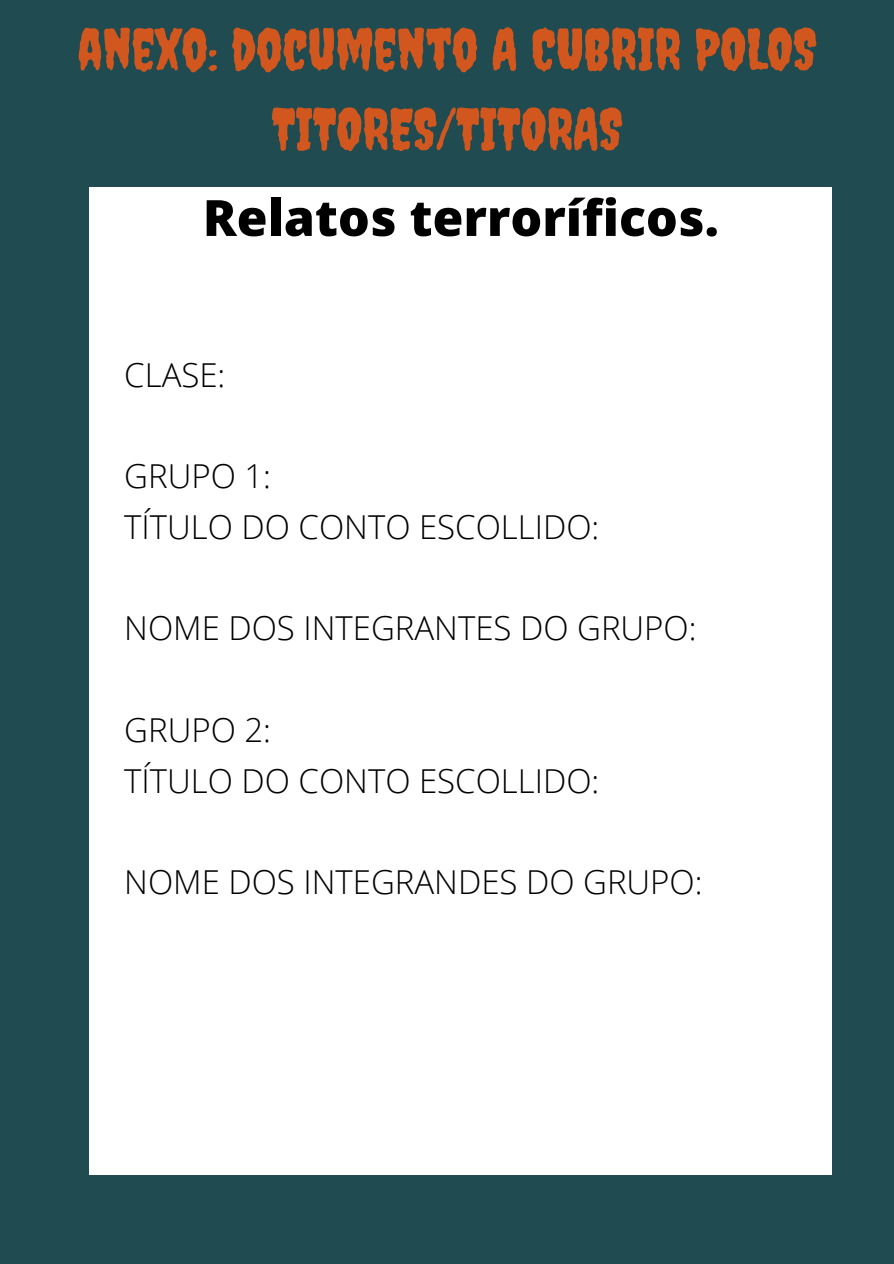
<style>
.page{position:relative;width:894px;height:1264px;background:#fff}
.page>*{position:absolute;margin:0;border:0;box-sizing:border-box;transform-origin:0 0}
.t1{font:57.3px/79.8px "Creepster";color:#d2571e;text-align:center}
.t2{font:800 49.95px "Open Sans";color:#000}
.t3{font:300 33px "Open Sans";color:#000}
</style>
<div class="page">
<div style="left:0;top:0;width:893px;height:1263px;background:#204b50"></div>
<div style="left:89px;top:187px;width:742px;height:987px;background:#fff"></div>
<p class="t1" style="left:78px;top:9px;width:740px">ANEXO: DOCUMENTO A CUBRIR POLOS<br>TITORES/TITORAS</p>
<p class="t2" style="left:203px;top:182px;width:517px">Relatos terroríficos.</p>
<p class="t3" style="left:124px;top:352px;width:103px">CLASE:</p>
<p class="t3" style="left:124px;top:453px;width:148px">GRUPO 1:</p>
<p class="t3" style="left:124px;top:504px;width:476px">TÍTULO DO CONTO ESCOLLIDO:</p>
<p class="t3" style="left:124px;top:605px;width:573px">NOME DOS INTEGRANTES DO GRUPO:</p>
<p class="t3" style="left:124px;top:706px;width:148px">GRUPO 2:</p>
<p class="t3" style="left:124px;top:757px;width:476px">TÍTULO DO CONTO ESCOLLIDO:</p>
<p class="t3" style="left:124px;top:858px;width:579px">NOME DOS INTEGRANDES DO GRUPO:</p>
</div>
